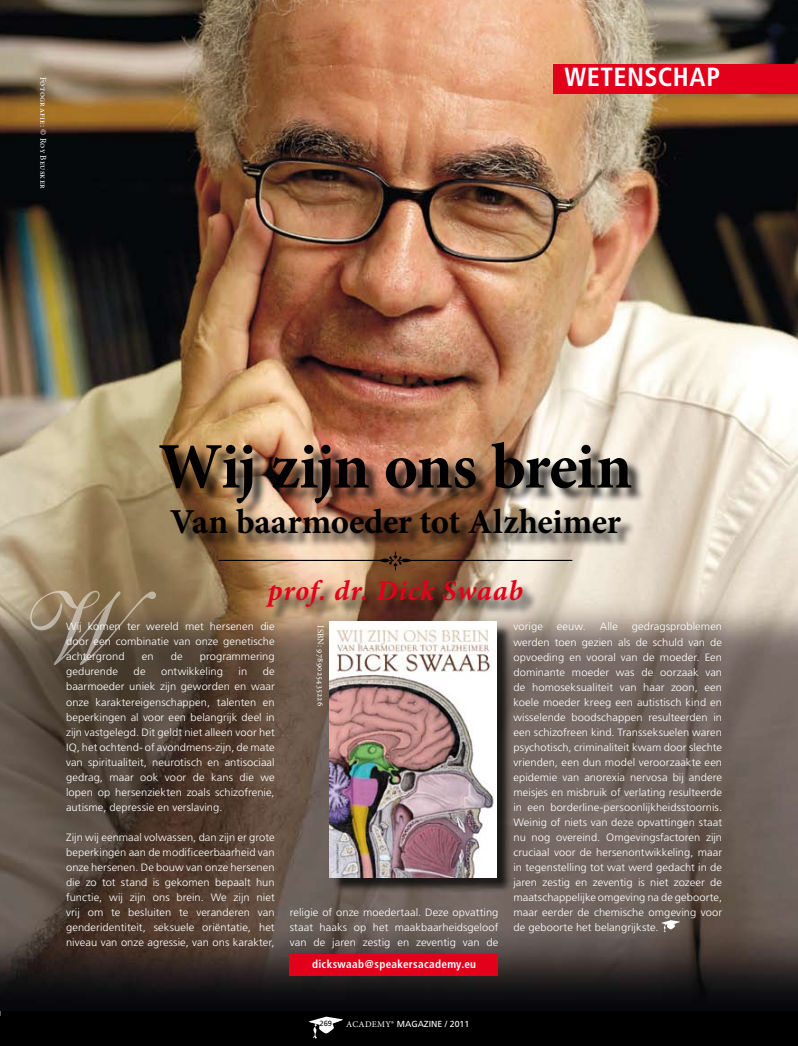
<style>
.page{position:relative;width:798px;height:1046px;background:#fff}
.page>*{position:absolute;margin:0;border:0;box-sizing:border-box;transform-origin:0 0}
.t1{font:100px "Shelley Allegro BT";color:#fff}
.t2{font:700 65px "Minion Pro";letter-spacing:-.02em;color:#000}
.t3{font:700 35px "Minion Pro";letter-spacing:-.01em;color:#000}
.t4{font:italic 700 28.75px "Minion Pro";letter-spacing:.025em;color:#e2001a}
.t5{font:700 condensed 26.25px "Frutiger";letter-spacing:.015em;color:#fff}
.t6{font:700 condensed 11.25px "Frutiger";letter-spacing:.025em;color:#fff}
.t7{font:300 10.62px/15px "Frutiger";letter-spacing:.005em;color:#fff;text-align:justify;scale:1.05 1}
.t8{font:8.75px "Minion Pro";letter-spacing:.03em;color:#fff}
.t9{font:8.75px "Frutiger";color:#fff}
.t10{font:7.5px "Frutiger";color:#000}
.s1{font-family:"Minion Pro"}
</style>
<div class="page">
<div style="left:0;top:0;width:797px;height:1045px;background:#000"></div>
<hr style="left:0;top:40px;width:1px;height:975px;background:#929395">
<img style="left:0;top:0;width:797px;height:1010px">
<div style="left:161px;top:443px;width:485px;height:105px;background:#000;opacity:.75"></div>
<svg style="left:218px;top:551px;width:354px;height:20px;background:#b09275"></svg>
<div style="left:267px;top:581px;width:269px;height:41px;background:#000;opacity:.75"></div>
<div style="left:553px;top:64px;width:244px;height:30px;background:#e2001a"></div>
<div style="left:289px;top:954px;width:209px;height:21px;background:#e2001a"></div>
<div style="left:331px;top:623px;width:181px;height:269px;background:#000;opacity:.75"></div>
<img style="left:330px;top:621px;width:166px;height:256px">
<svg style="left:661px;top:920px;width:18px;height:12px"></svg>
<svg style="left:309px;top:1016px;width:33px;height:22px"></svg>
<p class="t8" style="left:47px;top:77px;width:114px;rotate:90deg">FOTOGRAFIE: © ROY BEUSKER</p>
<h3 class="t5" style="left:564px;top:61px;width:157px">WETENSCHAP</h3>
<h2 class="t2" style="left:158px;top:442px;width:475px">Wij zijn ons brein</h2>
<h3 class="t3" style="left:170px;top:508px;width:452px">Van baarmoeder tot Alzheimer</h3>
<h1 class="t1" style="left:20px;top:590px;width:95px">W</h1>
<h3 class="t4" style="left:268px;top:580px;width:256px">prof. dr. Dick Swaab</h3>
<p class="t7" style="left:66px;top:620px;width:200px">Wij komen ter wereld met hersenen die door een combinatie van onze genetische achtergrond</p>
<p class="t7" style="left:513px;top:620px;width:200px;text-indent:118px">gedragsproblemen werden toen gezien als de schuld van de opvoeding en vooral van de moeder. Een dominante moeder was de oorzaak van de homoseksualiteit van haar zoon, een koele moeder kreeg een autistisch kind en wisselende boodschappen resulteerden in een schizofreen kind. Transseksuelen waren psychotisch, criminaliteit kwam door slechte vrienden, een dun model veroorzaakte een epidemie van anorexia nervosa bij andere meisjes en misbruik of verlating resulteerde in een borderline-persoonlijkheidsstoornis.<br>Weinig of niets van deze opvattingen staat nu nog overeind. Omgevingsfactoren zijn cruciaal voor de hersenontwikkeling, maar in tegenstelling tot wat werd gedacht in de jaren zestig en zeventig is niet zozeer de maatschappelijke omgeving na de geboorte, maar eerder de chemische omgeving voor de geboorte het belangrijkste.</p>
<p class="t7" style="left:513px;top:620px;width:30px">vorige</p>
<p class="t7" style="left:556px;top:620px;width:29px">eeuw.</p>
<p class="t7" style="left:599px;top:620px;width:19px">Alle</p>
<p class="t8" style="left:324px;top:625px;width:82px;rotate:90deg">ISBN: 9789025435226</p>
<p class="t7" style="left:142px;top:650px;width:13px">en</p>
<p class="t7" style="left:171px;top:650px;width:13px">de</p>
<p class="t7" style="left:200px;top:650px;width:73px">programmering</p>
<p class="t7" style="left:66px;top:665px;width:200px;text-indent:197px">de baarmoeder uniek zijn geworden en waar onze karaktereigenschappen, talenten en beperkingen al voor een belangrijk deel in zijn vastgelegd. Dit geldt niet alleen voor het IQ, het ochtend- of avondmens-zijn, de mate van spiritualiteit, neurotisch en antisociaal gedrag, maar ook voor de kans die we lopen op hersenziekten zoals schizofrenie, autisme, depressie en verslaving.</p>
<p class="t7" style="left:66px;top:830px;width:200px">Zijn wij eenmaal volwassen, dan zijn er grote beperkingen aan de modificeerbaarheid van onze hersenen. De bouw van onze hersenen die zo tot stand is gekomen bepaalt hun functie, wij zijn ons brein. We zijn niet vrij om te besluiten te veranderen van genderidentiteit, seksuele oriëntatie, het niveau van onze agressie, van ons karakter,</p>
<p class="t7" style="left:66px;top:665px;width:51px">gedurende</p>
<p class="t7" style="left:134px;top:665px;width:13px">de</p>
<p class="t7" style="left:161px;top:665px;width:60px">ontwikkeling</p>
<p class="t7" style="left:238px;top:665px;width:10px">in</p>
<p class="t7" style="left:289px;top:905px;width:200px">religie of onze moedertaal. Deze opvatting staat haaks op het maakbaarheidsgeloof van de jaren zestig en zeventig van de</p>
<p class="t6" style="left:312px;top:959px;width:165px">dickswaab@speakersacademy.eu</p>
<p class="t10" style="left:319px;top:1018px;width:14px">269</p>
<p class="t9" style="left:346px;top:1018px;width:124px"><span class="s1">ACADEMY®</span> MAGAZINE / 2011</p>
</div>
